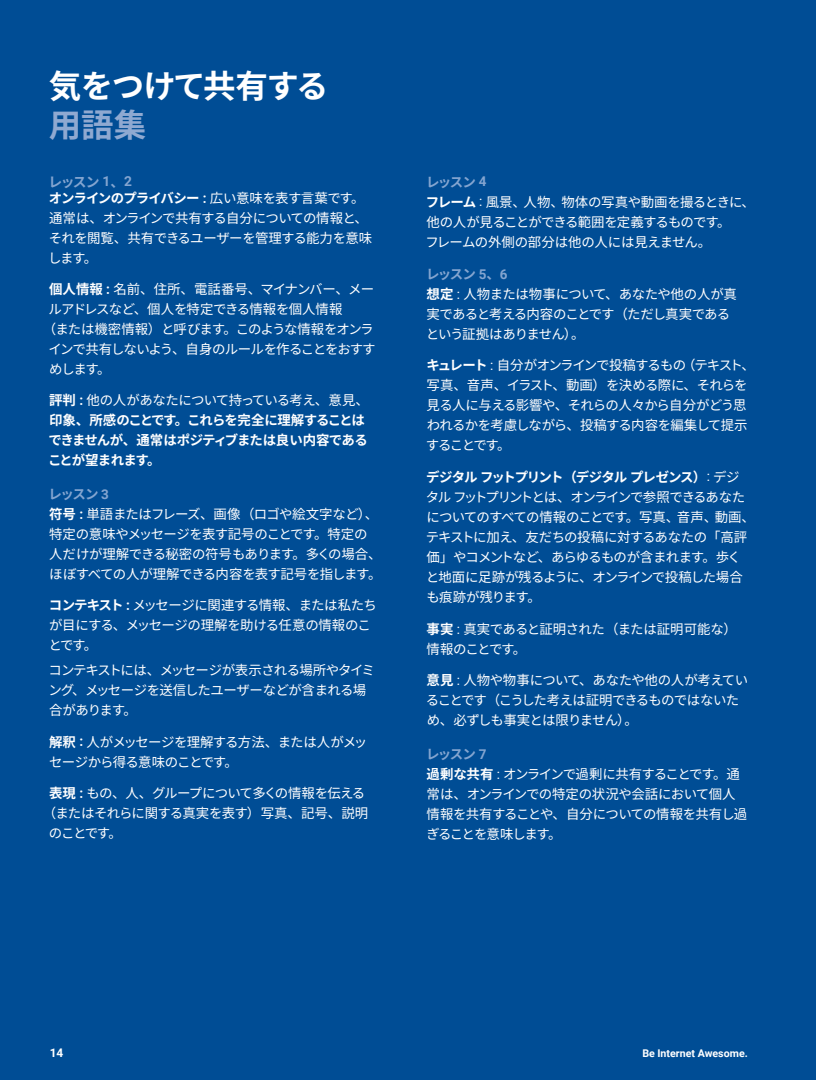
<style>
.page{position:relative;width:816px;height:1080px;background:#fff}
.page>*{position:absolute;margin:0;border:0;box-sizing:border-box;transform-origin:0 0}
.t1{font:700 32.5px "Noto Sans CJ Kjp";letter-spacing:-.05em;color:#fff}
.t2{font:700 32.5px "Noto Sans CJ Kjp";color:#8fa9d1}
.t3{font:700 13.75px "Noto Sans CJ Kjp";color:#84a5d0}
.t4{font:13.5px/20px "Noto Sans CJ Kjp";letter-spacing:-.055em;color:#fff}
.t5{font:13.5px/20px "Noto Sans CJ Kjp";letter-spacing:-.035em;color:#fff}
.t6{font:13.5px/20px "Noto Sans CJ Kjp";letter-spacing:-.03em;color:#fff}
.t7{font:700 13.5px/20px "Noto Sans CJ Kjp";letter-spacing:-.06em;color:#fff}
.t8{font:13.5px "Noto Sans CJ Kjp";letter-spacing:-.075em;color:#fff}
.t9{font:700 11.88px "Roboto";color:#fff}
.t10{font:700 10.62px "Roboto";color:#fff}
.s1{font-family:"Roboto"}
.s2{font-weight:700}
.s3{font-family:"Roboto";font-weight:700}
.s4{font-weight:400}
.s5{font-weight:700;color:#84a5d0}
.s6{font-family:"Roboto";font-weight:700;color:#84a5d0}
</style>
<div class="page">
<div style="left:0;top:0;width:815px;height:1080px;background:#004d95"></div>
<h1 class="t1" style="left:49px;top:68px;width:281px">気をつけて共有する</h1>
<h1 class="t2" style="left:49px;top:107px;width:99px">用語集</h1>
<p class="t3" style="left:49px;top:174px;width:85px">レッスン <span class="s1">1</span>、<span class="s1">2</span></p>
<p class="t4" style="left:48px;top:188px;width:326px"><span class="s2">オンラインのプライバシー</span> <span class="s3">:</span> 広い意味を表す言葉です。通常は、オンラインで共有する自分についての情報と、それを閲覧、共有できるユーザーを管理する能力を意味します。</p>
<p class="t6" style="left:49px;top:280px;width:326px"><span class="s2">個人情報</span> <span class="s3">:</span> 名前、住所、電話番号、マイナンバー、メー</p>
<p class="t4" style="left:48px;top:300px;width:295px">ルアドレスなど、個人を特定できる情報を個人情報</p>
<p class="t4" style="left:43px;top:320px;width:332px">（または機密情報）と呼びます。このような情報をオンラ</p>
<p class="t8" style="left:49px;top:342px;width:328px">インで共有しないよう、自身のルールを作ることをおすす</p>
<p class="t4" style="left:49px;top:360px;width:63px">めします。</p>
<p class="t7" style="left:48px;top:391px;width:322px">評判 <span class="s1">:</span> <span class="s4">他の人があなたについて持っている考え、意見、</span>印象、所感のことです。これらを完全に理解することはできませんが、通常はポジティブまたは良い内容であることが望まれます。</p>
<p class="t5" style="left:49px;top:485px;width:334px"><span class="s5">レッスン</span> <span class="s6">3<br></span><span class="s2">符号</span> <span class="s3">:</span> 単語またはフレーズ、画像（ロゴや絵文字など）、特定の意味やメッセージを表す記号のことです。特定の人だけが理解できる秘密の符号もあります。多くの場合、ほぼすべての人が理解できる内容を表す記号を指します。</p>
<p class="t5" style="left:49px;top:596px;width:329px"><span class="s2">コンテキスト</span> <span class="s3">:</span> メッセージに関連する情報、または私たちが目にする、メッセージの理解を助ける任意の情報のことです。</p>
<p class="t4" style="left:48px;top:661px;width:328px">コンテキストには、メッセージが表示される場所やタイミング、メッセージを送信したユーザーなどが含まれる場合があります。</p>
<p class="t4" style="left:49px;top:732px;width:320px"><span class="s2">解釈</span> <span class="s3">:</span> 人がメッセージを理解する方法、または人がメッセージから得る意味のことです。</p>
<p class="t4" style="left:49px;top:783px;width:317px"><span class="s2">表現</span> <span class="s3">:</span> もの、人、グループについて多くの情報を伝える</p>
<p class="t4" style="left:43px;top:803px;width:327px">（またはそれらに関する真実を表す）写真、記号、説明</p>
<p class="t4" style="left:49px;top:823px;width:75px">のことです。</p>
<p class="t6" style="left:425px;top:172px;width:331px"><span class="s5">レッスン</span> <span class="s6">4<br></span><span class="s2">フレーム</span> <span class="s1">:</span> 風景、人物、物体の写真や動画を撮るときに、他の人が見ることができる範囲を定義するものです。<br>フレームの外側の部分は他の人には見えません。</p>
<p class="t4" style="left:426px;top:264px;width:312px"><span class="s5">レッスン</span> <span class="s6">5</span><span class="s5">、</span><span class="s6">6<br></span><span class="s2">想定</span> <span class="s1">:</span> 人物または物事について、あなたや他の人が真実であると考える内容のことです（ただし真実であるという証拠はありません）。</p>
<p class="t4" style="left:426px;top:356px;width:330px"><span class="s2">キュレート</span> <span class="s1">:</span> 自分がオンラインで投稿するもの（テキスト、写真、音声、イラスト、動画）を決める際に、それらを見る人に与える影響や、それらの人々から自分がどう思われるかを考慮しながら、投稿する内容を編集して提示することです。</p>
<p class="t4" style="left:426px;top:467px;width:330px"><span class="s2">デジタルフットプリント（デジタルプレゼンス）</span><span class="s1">:</span> デジタルフットプリントとは、オンラインで参照できるあなたについてのすべての情報のことです。写真、音声、動画、テキストに加え、友だちの投稿に対するあなたの「高評価」やコメントなど、あらゆるものが含まれます。歩くと地面に足跡が残るように、オンラインで投稿した場合も痕跡が残ります。</p>
<p class="t5" style="left:426px;top:619px;width:312px"><span class="s2">事実</span> <span class="s1">:</span> 真実であると証明された（または証明可能な）情報のことです。</p>
<p class="t4" style="left:426px;top:671px;width:323px"><span class="s2">意見</span> <span class="s1">:</span> 人物や物事について、あなたや他の人が考えていることです（こうした考えは証明できるものではないため、必ずしも事実とは限りません）。</p>
<p class="t4" style="left:426px;top:744px;width:322px"><span class="s5">レッスン</span> <span class="s6">7<br></span><span class="s2">過剰な共有</span> <span class="s1">:</span> オンラインで過剰に共有することです。通常は、オンラインでの特定の状況や会話において個人情報を共有することや、自分についての情報を共有し過ぎることを意味します。</p>
<p class="t9" style="left:50px;top:1045px;width:15px">14</p>
<p class="t10" style="left:642px;top:1046px;width:107px">Be Internet Awesome.</p>
</div>
